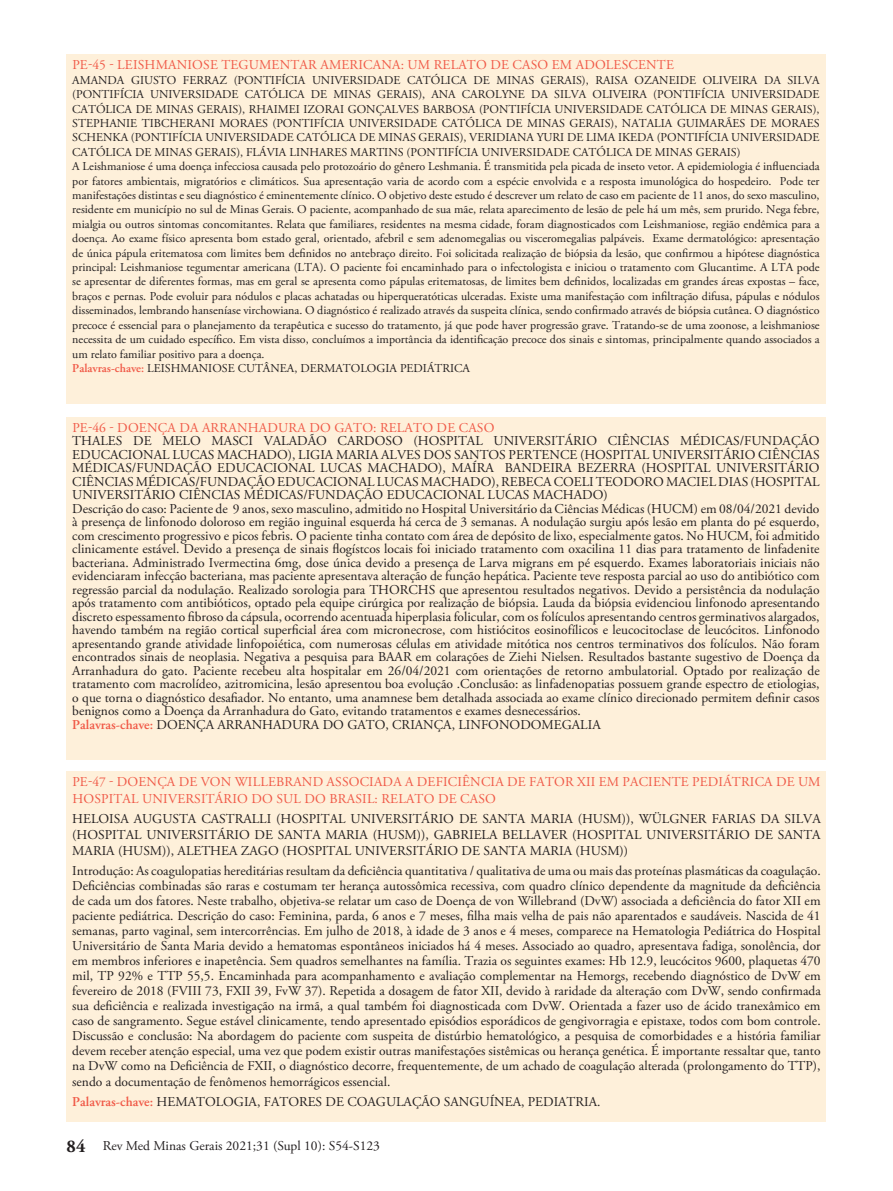
<style>
.page{position:relative;width:893px;height:1191px;background:#fff}
.page>*{position:absolute;margin:0;border:0;box-sizing:border-box;transform-origin:0 0}
.autores_e_texto{font:13.5px/13.5px "Adobe Garamond Pro";color:#231f20;text-align:justify}
.titulo_de_resumo{font:13.5px/16.2px "Adobe Garamond Pro";letter-spacing:.015em;color:#f05947}
.autores_e_texto-2{font:12px/14.4px "Adobe Garamond Pro";color:#231f20;text-align:justify}
.s1{font-weight:600;color:#f05947}
.s2{font-weight:700;font-size:18px}
</style>
<div class="page">
<div style="left:67px;top:771px;width:759px;height:351px;background:#fef0da"></div>
<div style="left:67px;top:417px;width:759px;height:342px;background:#fef0da"></div>
<div style="left:67px;top:55px;width:759px;height:349px;background:#fef0da"></div>
<p class="titulo_de_resumo" style="left:72px;top:57px;width:603px">PE-45 - LEISHMANIOSE TEGUMENTAR AMERICANA: UM RELATO DE CASO EM ADOLESCENTE</p>
<p class="autores_e_texto-2" style="left:72px;top:73px;width:749px">AMANDA GIUSTO FERRAZ (PONTIFÍCIA UNIVERSIDADE CATÓLICA DE MINAS GERAIS), RAISA OZANEIDE OLIVEIRA DA SILVA (PONTIFÍCIA UNIVERSIDADE CATÓLICA DE MINAS GERAIS), ANA CAROLYNE DA SILVA OLIVEIRA (PONTIFÍCIA UNIVERSIDADE CATÓLICA DE MINAS GERAIS), RHAIMEI IZORAI GONÇALVES BARBOSA (PONTIFÍCIA UNIVERSIDADE CATÓLICA DE MINAS GERAIS), STEPHANIE TIBCHERANI MORAES (PONTIFÍCIA UNIVERSIDADE CATÓLICA DE MINAS GERAIS), NATALIA GUIMARÃES DE MORAES SCHENKA (PONTIFÍCIA UNIVERSIDADE CATÓLICA DE MINAS GERAIS), VERIDIANA YURI DE LIMA IKEDA (PONTIFÍCIA UNIVERSIDADE CATÓLICA DE MINAS GERAIS), FLÁVIA LINHARES MARTINS (PONTIFÍCIA UNIVERSIDADE CATÓLICA DE MINAS GERAIS)</p>
<p class="autores_e_texto-2" style="left:72px;top:160px;width:749px">A Leishmaniose é uma doença infecciosa causada pelo protozoário do gênero Leshmania. É transmitida pela picada de inseto vetor. A epidemiologia é influenciada por fatores ambientais, migratórios e climáticos. Sua apresentação varia de acordo com a espécie envolvida e a resposta imunológica do hospedeiro. Pode ter manifestações distintas e seu diagnóstico é eminentemente clínico. O objetivo deste estudo é descrever um relato de caso em paciente de 11 anos, do sexo masculino, residente em município no sul de Minas Gerais. O paciente, acompanhado de sua mãe, relata aparecimento de lesão de pele há um mês, sem prurido. Nega febre, mialgia ou outros sintomas concomitantes. Relata que familiares, residentes na mesma cidade, foram diagnosticados com Leishmaniose, região endêmica para a doença. Ao exame físico apresenta bom estado geral, orientado, afebril e sem adenomegalias ou visceromegalias palpáveis. Exame dermatológico: apresentação de única pápula eritematosa com limites bem definidos no antebraço direito. Foi solicitada realização de biópsia da lesão, que confirmou a hipótese diagnóstica principal: Leishmaniose tegumentar americana (LTA). O paciente foi encaminhado para o infectologista e iniciou o tratamento com Glucantime. A LTA pode se apresentar de diferentes formas, mas em geral se apresenta como pápulas eritematosas, de limites bem definidos, localizadas em grandes áreas expostas – face, braços e pernas. Pode evoluir para nódulos e placas achatadas ou hiperqueratóticas ulceradas. Existe uma manifestação com infiltração difusa, pápulas e nódulos disseminados, lembrando hanseníase virchowiana. O diagnóstico é realizado através da suspeita clínica, sendo confirmado através de biópsia cutânea. O diagnóstico precoce é essencial para o planejamento da terapêutica e sucesso do tratamento, já que pode haver progressão grave. Tratando-se de uma zoonose, a leishmaniose necessita de um cuidado específico. Em vista disso, concluímos a importância da identificação precoce dos sinais e sintomas, principalmente quando associados a um relato familiar positivo para a doença.</p>
<p class="autores_e_texto-2" style="left:72px;top:361px;width:399px"><span class="s1">Palavras-chave:</span> LEISHMANIOSE CUTÂNEA, DERMATOLOGIA PEDIÁTRICA</p>
<p class="titulo_de_resumo" style="left:72px;top:419px;width:424px">PE-46 - DOENÇA DA ARRANHADURA DO GATO: RELATO DE CASO</p>
<p class="autores_e_texto" style="left:72px;top:434px;width:749px">THALES DE MELO MASCI VALADÃO CARDOSO (HOSPITAL UNIVERSITÁRIO CIÊNCIAS MÉDICAS/FUNDAÇÃO EDUCACIONAL LUCAS MACHADO), LIGIA MARIA ALVES DOS SANTOS PERTENCE (HOSPITAL UNIVERSITÁRIO CIÊNCIAS MÉDICAS/FUNDAÇÃO EDUCACIONAL LUCAS MACHADO), MAÍRA BANDEIRA BEZERRA (HOSPITAL UNIVERSITÁRIO CIÊNCIAS MÉDICAS/FUNDAÇÃO EDUCACIONAL LUCAS MACHADO), REBECA COELI TEODORO MACIEL DIAS (HOSPITAL UNIVERSITÁRIO CIÊNCIAS MÉDICAS/FUNDAÇÃO EDUCACIONAL LUCAS MACHADO)</p>
<p class="autores_e_texto" style="left:72px;top:502px;width:749px">Descrição do caso: Paciente de 9 anos, sexo masculino, admitido no Hospital Universitário da Ciências Médicas (HUCM) em 08/04/2021 devido à presença de linfonodo doloroso em região inguinal esquerda há cerca de 3 semanas. A nodulação surgiu após lesão em planta do pé esquerdo, com crescimento progressivo e picos febris. O paciente tinha contato com área de depósito de lixo, especialmente gatos. No HUCM, foi admitido clinicamente estável. Devido a presença de sinais flogístcos locais foi iniciado tratamento com oxacilina 11 dias para tratamento de linfadenite bacteriana. Administrado Ivermectina 6mg, dose única devido a presença de Larva migrans em pé esquerdo. Exames laboratoriais iniciais não evidenciaram infecção bacteriana, mas paciente apresentava alteração de função hepática. Paciente teve resposta parcial ao uso do antibiótico com regressão parcial da nodulação. Realizado sorologia para THORCHS que apresentou resultados negativos. Devido a persistência da nodulação após tratamento com antibióticos, optado pela equipe cirúrgica por realização de biópsia. Lauda da biópsia evidenciou linfonodo apresentando discreto espessamento fibroso da cápsula, ocorrendo acentuada hiperplasia folicular, com os folículos apresentando centros germinativos alargados, havendo também na região cortical superficial área com micronecrose, com histiócitos eosinofílicos e leucocitoclase de leucócitos. Linfonodo apresentando grande atividade linfopoiética, com numerosas células em atividade mitótica nos centros terminativos dos folículos. Não foram encontrados sinais de neoplasia. Negativa a pesquisa para BAAR em colarações de Ziehi Nielsen. Resultados bastante sugestivo de Doença da Arranhadura do gato. Paciente recebeu alta hospitalar em 26/04/2021 com orientações de retorno ambulatorial. Optado por realização de tratamento com macrolídeo, azitromicina, lesão apresentou boa evolução .Conclusão: as linfadenopatias possuem grande espectro de etiologias, o que torna o diagnóstico desafiador. No entanto, uma anamnese bem detalhada associada ao exame clínico direcionado permitem definir casos benignos como a Doença da Arranhadura do Gato, evitando tratamentos e exames desnecessários.</p>
<p class="autores_e_texto" style="left:72px;top:718px;width:530px"><span class="s1">Palavras-chave:</span> DOENÇA ARRANHADURA DO GATO, CRIANÇA, LINFONODOMEGALIA</p>
<p class="titulo_de_resumo" style="left:72px;top:774px;width:750px">PE-47 - DOENÇA DE VON WILLEBRAND ASSOCIADA A DEFICIÊNCIA DE FATOR XII EM PACIENTE PEDIÁTRICA DE UM<br>HOSPITAL UNIVERSITÁRIO DO SUL DO BRASIL: RELATO DE CASO</p>
<p class="autores_e_texto" style="left:72px;top:811px;width:750px;line-height:16.2px">HELOISA AUGUSTA CASTRALLI (HOSPITAL UNIVERSITÁRIO DE SANTA MARIA (HUSM)), WÜLGNER FARIAS DA SILVA (HOSPITAL UNIVERSITÁRIO DE SANTA MARIA (HUSM)), GABRIELA BELLAVER (HOSPITAL UNIVERSITÁRIO DE SANTA MARIA (HUSM)), ALETHEA ZAGO (HOSPITAL UNIVERSITÁRIO DE SANTA MARIA (HUSM))</p>
<p class="autores_e_texto" style="left:72px;top:863px;width:750px;line-height:15.1px">Introdução: As coagulopatias hereditárias resultam da deficiência quantitativa / qualitativa de uma ou mais das proteínas plasmáticas da coagulação.<br>Deficiências combinadas são raras e costumam ter herança autossômica recessiva, com quadro clínico dependente da magnitude da deficiência de cada um dos fatores. Neste trabalho, objetiva-se relatar um caso de Doença de von Willebrand (DvW) associada a deficiência do fator XII em paciente pediátrica. Descrição do caso: Feminina, parda, 6 anos e 7 meses, filha mais velha de pais não aparentados e saudáveis. Nascida de 41 semanas, parto vaginal, sem intercorrências. Em julho de 2018, à idade de 3 anos e 4 meses, comparece na Hematologia Pediátrica do Hospital Universitário de Santa Maria devido a hematomas espontâneos iniciados há 4 meses. Associado ao quadro, apresentava fadiga, sonolência, dor em membros inferiores e inapetência. Sem quadros semelhantes na família. Trazia os seguintes exames: Hb 12.9, leucócitos 9600, plaquetas 470 mil, TP 92% e TTP 55,5. Encaminhada para acompanhamento e avaliação complementar na Hemorgs, recebendo diagnóstico de DvW em fevereiro de 2018 (FVIII 73, FXII 39, FvW 37). Repetida a dosagem de fator XII, devido à raridade da alteração com DvW, sendo confirmada sua deficiência e realizada investigação na irmã, a qual também foi diagnosticada com DvW. Orientada a fazer uso de ácido tranexâmico em caso de sangramento. Segue estável clinicamente, tendo apresentado episódios esporádicos de gengivorragia e epistaxe, todos com bom controle.<br>Discussão e conclusão: Na abordagem do paciente com suspeita de distúrbio hematológico, a pesquisa de comorbidades e a história familiar devem receber atenção especial, uma vez que podem existir outras manifestações sistêmicas ou herança genética. É importante ressaltar que, tanto na DvW como na Deficiência de FXII, o diagnóstico decorre, frequentemente, de um achado de coagulação alterada (prolongamento do TTP), sendo a documentação de fenômenos hemorrágicos essencial.</p>
<p class="autores_e_texto" style="left:72px;top:1095px;width:530px"><span class="s1">Palavras-chave:</span> HEMATOLOGIA, FATORES DE COAGULAÇÃO SANGUÍNEA, PEDIATRIA.</p>
<p class="autores_e_texto" style="left:67px;top:1139px;width:315px"><span class="s2">84</span> Rev Med Minas Gerais 2021;31 (Supl 10): S54-S123</p>
</div>
